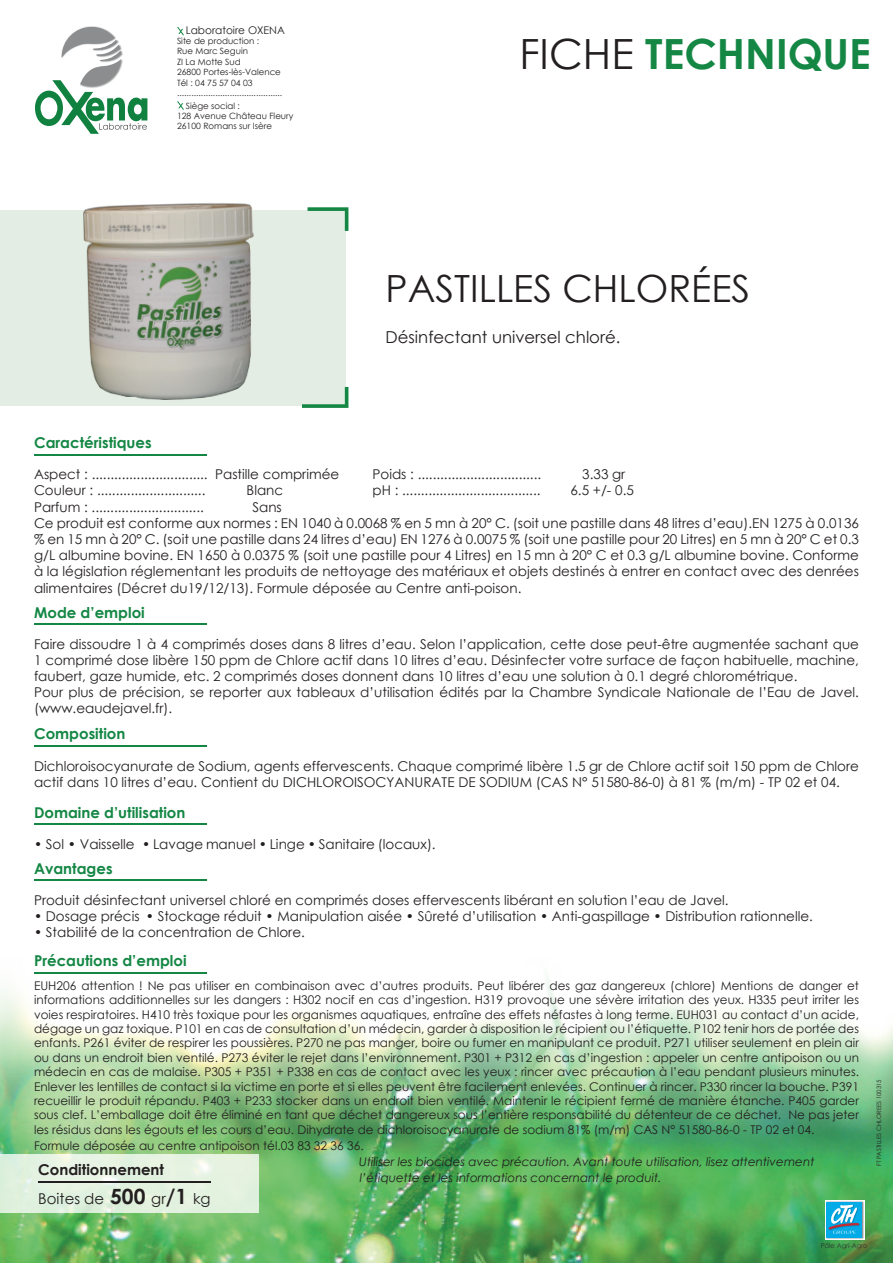
<style>
.page{position:relative;width:893px;height:1263px;background:#fff}
.page>*{position:absolute;margin:0;border:0;box-sizing:border-box;transform-origin:0 0}
.t1{font:700 41.7px "Century Gothic";color:#148744}
.t2{font:37.5px "Century Gothic";color:#231f20}
.t3{font:16.5px "Century Gothic";color:#231f20}
.t4{font:700 15px "Century Gothic";color:#148744}
.t5{font:700 15px/29px "Century Gothic";color:#231f20}
.t6{font:13.5px/16.2px "Century Gothic";color:#231f20}
.t7{font:12px/14.4px "Century Gothic";color:#231f20;text-align:justify}
.t8{font:italic 12px/16.2px "Century Gothic";color:#231f20}
.t9{font:10.5px "Century Gothic";color:#231f20}
.t10{font:8.7px/10.4px "Century Gothic";color:#231f20}
.t11{font:6.75px "Century Gothic";color:#2d3332}
.t12{font:6px "Century Gothic";color:#231f20}
.s1{font-weight:400;color:#231f20}
.s2{font-weight:400}
.s3{font-size:21px}
</style>
<div class="page">
<img style="left:0;top:972px;width:893px;height:291px">
<div style="left:0;top:210px;width:345px;height:196px;background:#e4ede3"></div>
<svg style="left:308px;top:207px;width:40px;height:24px"></svg>
<svg style="left:302px;top:387px;width:46px;height:21px"></svg>
<hr style="left:34px;top:454px;width:172px;height:1px;background:#148744">
<hr style="left:34px;top:623px;width:172px;height:2px;background:#148744">
<hr style="left:34px;top:972px;width:172px;height:1px;background:#148744">
<hr style="left:34px;top:823px;width:172px;height:2px;background:#148744">
<hr style="left:34px;top:879px;width:172px;height:2px;background:#148744">
<hr style="left:34px;top:745px;width:172px;height:2px;background:#148744">
<svg style="left:35px;top:27px;width:112px;height:107px"></svg>
<img style="left:825px;top:1200px;width:40px;height:40px">
<div style="left:826px;top:1201px;width:36px;height:36px;background:#00abe7"></div>
<svg style="left:828px;top:1205px;width:32px;height:29px"></svg>
<img style="left:83px;top:203px;width:171px;height:197px">
<svg style="left:177px;top:27px;width:7px;height:8px"></svg>
<svg style="left:177px;top:101px;width:7px;height:9px"></svg>
<div style="left:0;top:1154px;width:259px;height:59px;background:#e4f2e0"></div>
<hr style="left:38px;top:1181px;width:172px;height:1px;background:#231f20">
<p class="t9" style="left:186px;top:23px;width:101px">Laboratoire OXENA</p>
<p class="t10" style="left:177px;top:36px;width:105px">Site de production :<br>Rue Marc Seguin<br>ZI La Motte Sud<br>26800 Portes-lès-Valence<br>Tél : 04 75 57 04 03</p>
<p class="t10" style="left:186px;top:86px;width:98px;line-height:12.8px;text-indent:-9px">............................................<br>Siège social :</p>
<p class="t10" style="left:177px;top:111px;width:118px">128 Avenue Château Fleury<br>26100 Romans sur Isère</p>
<h1 class="t1" style="left:519px;top:22px;width:353px"><span class="s1">FICHE</span> TECHNIQUE</h1>
<h2 class="t2" style="left:386px;top:262px;width:366px">PASTILLES CHLORÉES</h2>
<p class="t3" style="left:386px;top:325px;width:236px">Désinfectant universel chloré.</p>
<p class="t4" style="left:34px;top:431px;width:119px">Caractéristiques</p>
<p class="t6" style="left:34px;top:466px;width:307px">Aspect : ............................... Pastille comprimée<br>Couleur : .............................</p>
<p class="t6" style="left:247px;top:482px;width:38px">Blanc</p>
<p class="t6" style="left:372px;top:466px;width:170px">Poids : .................................</p>
<p class="t6" style="left:582px;top:466px;width:45px">3.33 gr</p>
<p class="t6" style="left:372px;top:482px;width:170px">pH : .....................................</p>
<p class="t6" style="left:570px;top:482px;width:65px">6.5 +/- 0.5</p>
<p class="t6" style="left:34px;top:498px;width:171px">Parfum : ..............................</p>
<p class="t6" style="left:34px;top:498px;width:826px;text-indent:218px">Sans<br>Ce produit est conforme aux normes : EN 1040 à 0.0068 % en 5 mn à 20° C. (soit une pastille dans 48 litres d’eau).EN 1275 à 0.0136 % en 15 mn à 20° C. (soit une pastille dans 24 litres d’eau) EN 1276 à 0.0075 % (soit une pastille pour 20 Litres) en 5 mn à 20° C et 0.3 g/L albumine bovine. EN 1650 à 0.0375 % (soit une pastille pour 4 Litres) en 15 mn à 20° C et 0.3 g/L albumine bovine. Conforme à la législation réglementant les produits de nettoyage des matériaux et objets destinés à entrer en contact avec des denrées alimentaires (Décret du19/12/13). Formule déposée au Centre anti-poison.</p>
<p class="t4" style="left:34px;top:601px;width:112px">Mode d’emploi</p>
<p class="t6" style="left:34px;top:635px;width:826px">Faire dissoudre 1 à 4 comprimés doses dans 8 litres d’eau. Selon l’application, cette dose peut-être augmentée sachant que 1 comprimé dose libère 150 ppm de Chlore actif dans 10 litres d’eau. Désinfecter votre surface de façon habituelle, machine, faubert, gaze humide, etc. 2 comprimés doses donnent dans 10 litres d’eau une solution à 0.1 degré chlorométrique.<br>Pour plus de précision, se reporter aux tableaux d’utilisation édités par la Chambre Syndicale Nationale de l’Eau de Javel. (www.eaudejavel.fr).</p>
<p class="t4" style="left:34px;top:722px;width:93px">Composition</p>
<p class="t6" style="left:34px;top:758px;width:826px">Dichloroisocyanurate de Sodium, agents effervescents. Chaque comprimé libère 1.5 gr de Chlore actif soit 150 ppm de Chlore actif dans 10 litres d’eau. Contient du DICHLOROISOCYANURATE DE SODIUM (CAS N° 51580-86-0) à 81 % (m/m) - TP 02 et 04.</p>
<p class="t4" style="left:34px;top:801px;width:153px">Domaine d’utilisation</p>
<p class="t6" style="left:34px;top:836px;width:403px">• Sol • Vaisselle • Lavage manuel • Linge • Sanitaire (locaux).</p>
<p class="t4" style="left:34px;top:857px;width:80px">Avantages</p>
<p class="t6" style="left:34px;top:892px;width:696px">Produit désinfectant universel chloré en comprimés doses effervescents libérant en solution l’eau de Javel.</p>
<p class="t6" style="left:34px;top:908px;width:780px">• Dosage précis • Stockage réduit • Manipulation aisée • Sûreté d’utilisation • Anti-gaspillage • Distribution rationnelle.</p>
<p class="t6" style="left:34px;top:924px;width:272px">• Stabilité de la concentration de Chlore.</p>
<p class="t4" style="left:34px;top:949px;width:154px">Précautions d’emploi</p>
<p class="t7" style="left:34px;top:978px;width:826px">EUH206 attention ! Ne pas utiliser en combinaison avec d’autres produits. Peut libérer des gaz dangereux (chlore) Mentions de danger et informations additionnelles sur les dangers : H302 nocif en cas d’ingestion. H319 provoque une sévère irritation des yeux. H335 peut irriter les voies respiratoires. H410 très toxique pour les organismes aquatiques, entraîne des effets néfastes à long terme. EUH031 au contact d’un acide, dégage un gaz toxique. P101 en cas de consultation d’un médecin, garder à disposition le récipient ou l’étiquette. P102 tenir hors de portée des enfants. P261 éviter de respirer les poussières. P270 ne pas manger, boire ou fumer en manipulant ce produit. P271 utiliser seulement en plein air ou dans un endroit bien ventilé. P273 éviter le rejet dans l’environnement. P301 + P312 en cas d’ingestion : appeler un centre antipoison ou un médecin en cas de malaise. P305 + P351 + P338 en cas de contact avec les yeux : rincer avec précaution à l’eau pendant plusieurs minutes.<br>Enlever les lentilles de contact si la victime en porte et si elles peuvent être facilement enlevées. Continuer à rincer. P330 rincer la bouche. P391 recueillir le produit répandu. P403 + P233 stocker dans un endroit bien ventilé. Maintenir le récipient fermé de manière étanche. P405 garder sous clef. L’emballage doit être éliminé en tant que déchet dangereux sous l’entière responsabilité du détenteur de ce déchet. Ne pas jeter les résidus dans les égouts et les cours d’eau. Dihydrate de dichloroisocyanurate de sodium 81% (m/m) CAS N° 51580-86-0 - TP 02 et 04.</p>
<p class="t7" style="left:34px;top:1138px;width:331px">Formule déposée au centre antipoison tél.03 83 32 36 36.</p>
<p class="t8" style="left:359px;top:1153px;width:457px">Utiliser les biocides avec précaution. Avant toute utilisation, lisez attentivement l’étiquette et les informations concernant le produit.</p>
<p class="t5" style="left:38px;top:1155px;width:174px">Conditionnement<br><span class="s2">Boites de</span> <span class="s3">500</span> <span class="s2">gr</span><span class="s3">/1</span> <span class="s2">kg</span></p>
<p class="t12" style="left:875px;top:1166px;width:89px;rotate:-90deg">FT PASTILLES CHLOREES 100315</p>
<p class="t11" style="left:821px;top:1240px;width:48px">Pôle Agri-Agro</p>
</div>
